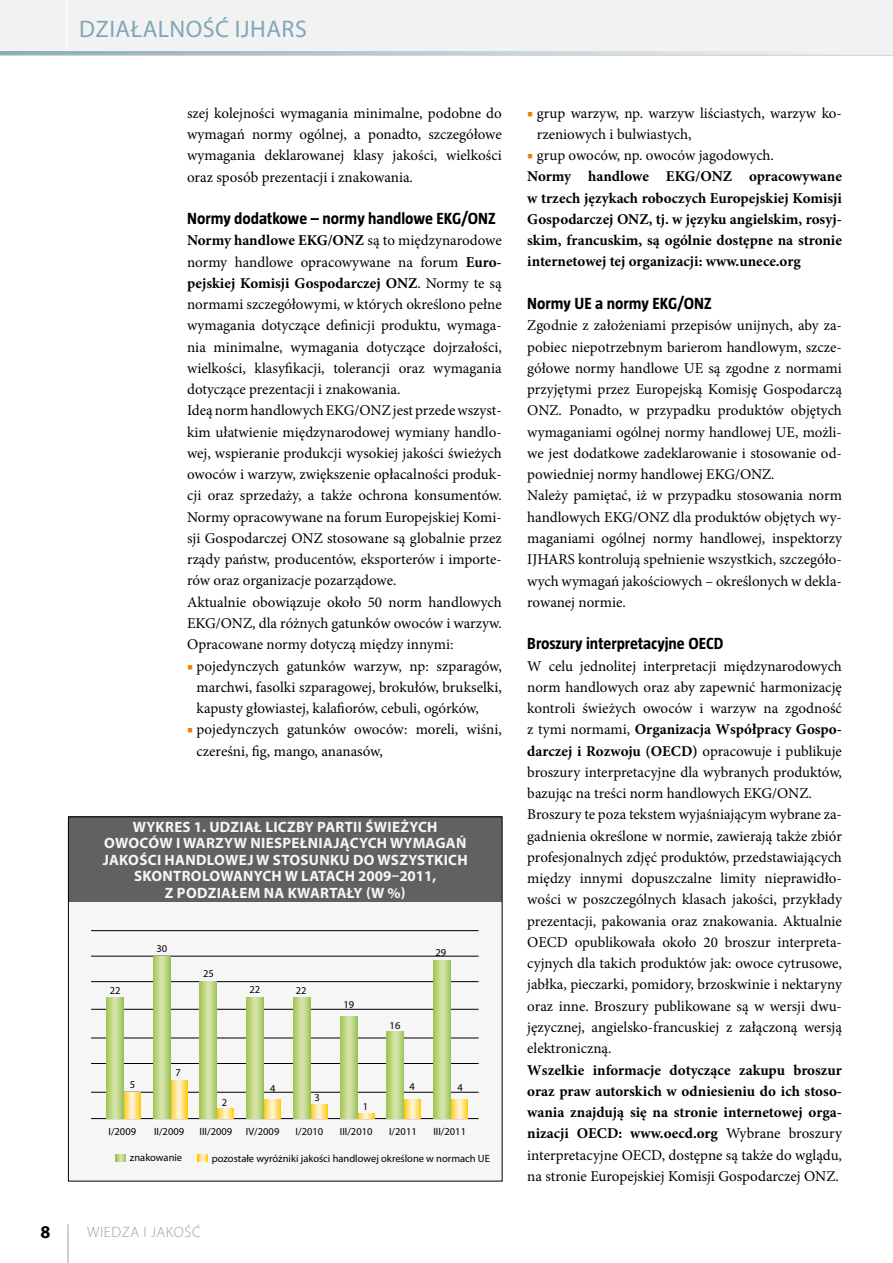
<style>
.page{position:relative;width:893px;height:1263px;background:#fff}
.page>*{position:absolute;margin:0;border:0;box-sizing:border-box;transform-origin:0 0}
.t1{font:24px "Myriad Pro";letter-spacing:.02em;color:#82a6b7}
.t2{font:700 18px "Myriad Pro";color:#000}
.t3{font:700 16.5px "Taz CE";color:#000}
.t4{font:15px/21.3px "Minion Pro";color:#000}
.t5{font:700 15px/21.3px "Minion Pro";color:#000}
.t6{font:700 15px/16.5px "Myriad Pro";letter-spacing:.02em;color:#fff;text-align:center}
.t7{font:300 15px "Myriad Pro";letter-spacing:.04em;color:#9c9d9f}
.t8{font:10.5px "Myriad Pro";color:#000}
.s1{font-weight:700}
.s2{color:#ee7f00}
.s3{font-weight:400;color:#ee7f00}
.s4{font-weight:400}
</style>
<div class="page">
<div style="left:0;top:0;width:893px;height:55px;background:#f2f2f3"></div>
<hr style="left:68px;top:1224px;width:1px;height:39px;background:#9c9d9f">
<hr style="left:66px;top:0;width:1px;height:51px;background:#fff">
<svg style="left:0;top:51px;width:832px;height:4px;background:#bccdd5"></svg>
<hr style="left:0;top:55px;width:893px;height:1px;background:#cfd0d2">
<div style="left:68px;top:817px;width:434px;height:364px;background:#f6f6f6"></div>
<div style="left:68px;top:816px;width:434px;height:85px;background:#646567"></div>
<hr style="left:91px;top:981px;width:388px;height:1px;background:#000">
<hr style="left:91px;top:1037px;width:388px;height:1px;background:#000">
<hr style="left:91px;top:1092px;width:388px;height:1px;background:#000">
<hr style="left:91px;top:956px;width:388px;height:1px;background:#000">
<hr style="left:91px;top:930px;width:388px;height:1px;background:#000">
<hr style="left:91px;top:1009px;width:388px;height:1px;background:#000">
<hr style="left:91px;top:1063px;width:388px;height:1px;background:#000">
<hr style="left:91px;top:1118px;width:388px;height:1px;background:#000">
<svg style="left:123px;top:1092px;width:17px;height:26px"></svg>
<svg style="left:170px;top:1080px;width:17px;height:38px"></svg>
<svg style="left:217px;top:1109px;width:17px;height:9px"></svg>
<svg style="left:264px;top:1099px;width:17px;height:19px"></svg>
<svg style="left:310px;top:1104px;width:17px;height:14px"></svg>
<svg style="left:357px;top:1114px;width:17px;height:4px"></svg>
<svg style="left:404px;top:1099px;width:17px;height:19px"></svg>
<svg style="left:451px;top:1099px;width:17px;height:19px"></svg>
<svg style="left:106px;top:997px;width:17px;height:121px;background:#bdd584"></svg>
<svg style="left:153px;top:956px;width:17px;height:162px;background:#bdd584"></svg>
<svg style="left:200px;top:981px;width:17px;height:137px;background:#bdd684"></svg>
<svg style="left:247px;top:997px;width:17px;height:121px;background:#bdd584"></svg>
<svg style="left:293px;top:997px;width:17px;height:121px;background:#bdd584"></svg>
<svg style="left:340px;top:1017px;width:17px;height:101px;background:#bdd584"></svg>
<svg style="left:387px;top:1032px;width:17px;height:86px"></svg>
<svg style="left:434px;top:961px;width:17px;height:157px;background:#bdd584"></svg>
<svg style="left:116px;top:1154px;width:10px;height:7px"></svg>
<svg style="left:198px;top:1154px;width:9px;height:7px"></svg>
<p class="t2" style="left:40px;top:1220px;width:11px">8</p>
<h1 class="t1" style="left:79px;top:14px;width:229px">DZIAŁALNOŚĆ IJHARS</h1>
<p class="t4" style="left:187px;top:102px;width:316px;text-align:justify">szej kolejności wymagania minimalne, podobne do wymagań normy ogólnej, a ponadto, szczegółowe wymagania deklarowanej klasy jakości, wielkości oraz sposób prezentacji i znakowania.</p>
<p class="t3" style="left:187px;top:210px;width:310px">Normy dodatkowe – normy handlowe EKG/ONZ</p>
<p class="t4" style="left:187px;top:230px;width:316px"><span class="s1">Normy handlowe EKG/ONZ</span> są to międzynarodowe normy handlowe opracowywane na forum <span class="s1">Euro&shy;pejskiej Komisji Gospodarczej ONZ</span>. Normy te są normami szczegółowymi, w których określono pełne wymagania dotyczące definicji produktu, wymaga&shy;nia minimalne, wymagania dotyczące dojrzałości, wielkości, klasyfikacji, tolerancji oraz wymagania dotyczące prezentacji i znakowania.<br>Ideą norm handlowych EKG/ONZ jest przede wszyst&shy;kim ułatwienie międzynarodowej wymiany handlo&shy;wej, wspieranie produkcji wysokiej jakości świeżych owoców i warzyw, zwiększenie opłacalności produk&shy;cji oraz sprzedaży, a także ochrona konsumentów.<br>Normy opracowywane na forum Europejskiej Komi&shy;sji Gospodarczej ONZ stosowane są globalnie przez rządy państw, producentów, eksporterów i importe&shy;rów oraz organizacje pozarządowe.<br>Aktualnie obowiązuje około 50 norm handlowych EKG/ONZ, dla różnych gatunków owoców i warzyw.<br>Opracowane normy dotyczą między innymi:</p>
<p class="t4" style="left:197px;top:655px;width:307px;text-align:justify;text-indent:-10px"><span class="s2">■</span> pojedynczych gatunków warzyw, np: szparagów, marchwi, fasolki szparagowej, brokułów, brukselki, kapusty głowiastej, kalafiorów, cebuli, ogórków,</p>
<p class="t4" style="left:197px;top:719px;width:307px;text-indent:-10px"><span class="s2">■</span> pojedynczych gatunków owoców: moreli, wiśni, czereśni, fig, mango, ananasów,</p>
<p class="t6" style="left:103px;top:818px;width:367px">WYKRES 1. UDZIAŁ LICZBY PARTII ŚWIEŻYCH OWOCÓW I WARZYW NIESPEŁNIAJĄCYCH WYMAGAŃ JAKOŚCI HANDLOWEJ W STOSUNKU DO WSZYSTKICH SKONTROLOWANYCH W LATACH 2009–2011,<br>Z PODZIAŁEM NA KWARTAŁY (W %)</p>
<p class="t8" style="left:110px;top:984px;width:12px">22</p>
<p class="t8" style="left:157px;top:942px;width:12px">30</p>
<p class="t8" style="left:203px;top:967px;width:12px">25</p>
<p class="t8" style="left:249px;top:983px;width:12px">22</p>
<p class="t8" style="left:296px;top:984px;width:12px">22</p>
<p class="t8" style="left:130px;top:1078px;width:7px">5</p>
<p class="t8" style="left:176px;top:1066px;width:7px">7</p>
<p class="t8" style="left:222px;top:1096px;width:7px">2</p>
<p class="t8" style="left:270px;top:1082px;width:7px">4</p>
<p class="t8" style="left:314px;top:1091px;width:7px">3</p>
<p class="t8" style="left:344px;top:998px;width:12px">19</p>
<p class="t8" style="left:363px;top:1100px;width:7px">1</p>
<p class="t8" style="left:436px;top:946px;width:12px">29</p>
<p class="t8" style="left:390px;top:1019px;width:12px">16</p>
<p class="t8" style="left:409px;top:1080px;width:7px">4</p>
<p class="t8" style="left:457px;top:1081px;width:7px">4</p>
<p class="t8" style="left:108px;top:1124px;width:29px">I/2009</p>
<p class="t8" style="left:154px;top:1124px;width:32px">II/2009</p>
<p class="t8" style="left:200px;top:1124px;width:34px">III/2009</p>
<p class="t8" style="left:246px;top:1124px;width:35px">IV/2009</p>
<p class="t8" style="left:296px;top:1124px;width:29px">I/2010</p>
<p class="t8" style="left:340px;top:1124px;width:34px">III/2010</p>
<p class="t8" style="left:389px;top:1124px;width:29px">I/2011</p>
<p class="t8" style="left:433px;top:1124px;width:34px">III/2011</p>
<p class="t8" style="left:130px;top:1151px;width:54px">znakowanie</p>
<p class="t8" style="left:212px;top:1151px;width:279px">pozostałe wyróżniki jakości handlowej określone w normach UE</p>
<p class="t7" style="left:87px;top:1223px;width:115px">WIEDZA I JAKOŚĆ</p>
<p class="t4" style="left:537px;top:102px;width:307px;text-indent:-10px"><span class="s2">■</span> grup warzyw, np. warzyw liściastych, warzyw ko&shy;rzeniowych i bulwiastych,</p>
<p class="t5" style="left:527px;top:145px;width:316px"><span class="s3">■</span> <span class="s4">grup owoców, np. owoców jagodowych.<br></span>Normy handlowe EKG/ONZ opracowywane w trzech językach roboczych Europejskiej Komisji Gospodarczej ONZ, tj. w języku angielskim, rosyj&shy;skim, francuskim, są ogólnie dostępne na stronie internetowej tej organizacji: www.unece.org</p>
<p class="t3" style="left:527px;top:295px;width:186px">Normy UE a normy EKG/ONZ</p>
<p class="t4" style="left:527px;top:315px;width:316px">Zgodnie z założeniami przepisów unijnych, aby za&shy;pobiec niepotrzebnym barierom handlowym, szcze&shy;gółowe normy handlowe UE są zgodne z normami przyjętymi przez Europejską Komisję Gospodarczą ONZ. Ponadto, w przypadku produktów objętych wymaganiami ogólnej normy handlowej UE, możli&shy;we jest dodatkowe zadeklarowanie i stosowanie od&shy;powiedniej normy handlowej EKG/ONZ.<br>Należy pamiętać, iż w przypadku stosowania norm handlowych EKG/ONZ dla produktów objętych wy&shy;maganiami ogólnej normy handlowej, inspektorzy IJHARS kontrolują spełnienie wszystkich, szczegóło&shy;wych wymagań jakościowych – określonych w dekla&shy;rowanej normie.</p>
<p class="t3" style="left:527px;top:635px;width:198px">Broszury interpretacyjne OECD</p>
<p class="t4" style="left:527px;top:655px;width:316px">W celu jednolitej interpretacji międzynarodowych norm handlowych oraz aby zapewnić harmonizację kontroli świeżych owoców i warzyw na zgodność z tymi normami, <span class="s1">Organizacja Współpracy Gospo&shy;darczej i Rozwoju (OECD)</span> opracowuje i publikuje broszury interpretacyjne dla wybranych produktów, bazując na treści norm handlowych EKG/ONZ.<br>Broszury te poza tekstem wyjaśniającym wybrane za&shy;gadnienia określone w normie, zawierają także zbiór profesjonalnych zdjęć produktów, przedstawiających między innymi dopuszczalne limity nieprawidło&shy;wości w poszczególnych klasach jakości, przykłady prezentacji, pakowania oraz znakowania. Aktualnie OECD opublikowała około 20 broszur interpreta&shy;cyjnych dla takich produktów jak: owoce cytrusowe, jabłka, pieczarki, pomidory, brzoskwinie i nektaryny oraz inne. Broszury publikowane są w wersji dwu&shy;języcznej, angielsko-francuskiej z załączoną wersją elektroniczną.</p>
<p class="t5" style="left:527px;top:1059px;width:316px;text-align:justify">Wszelkie informacje dotyczące zakupu broszur oraz praw autorskich w odniesieniu do ich stoso&shy;wania znajdują się na stronie internetowej orga&shy;nizacji OECD: www.oecd.org <span class="s4">Wybrane broszury interpretacyjne OECD, dostępne są także do wglądu, na stronie Europejskiej Komisji Gospodarczej ONZ.</span></p>
</div>
